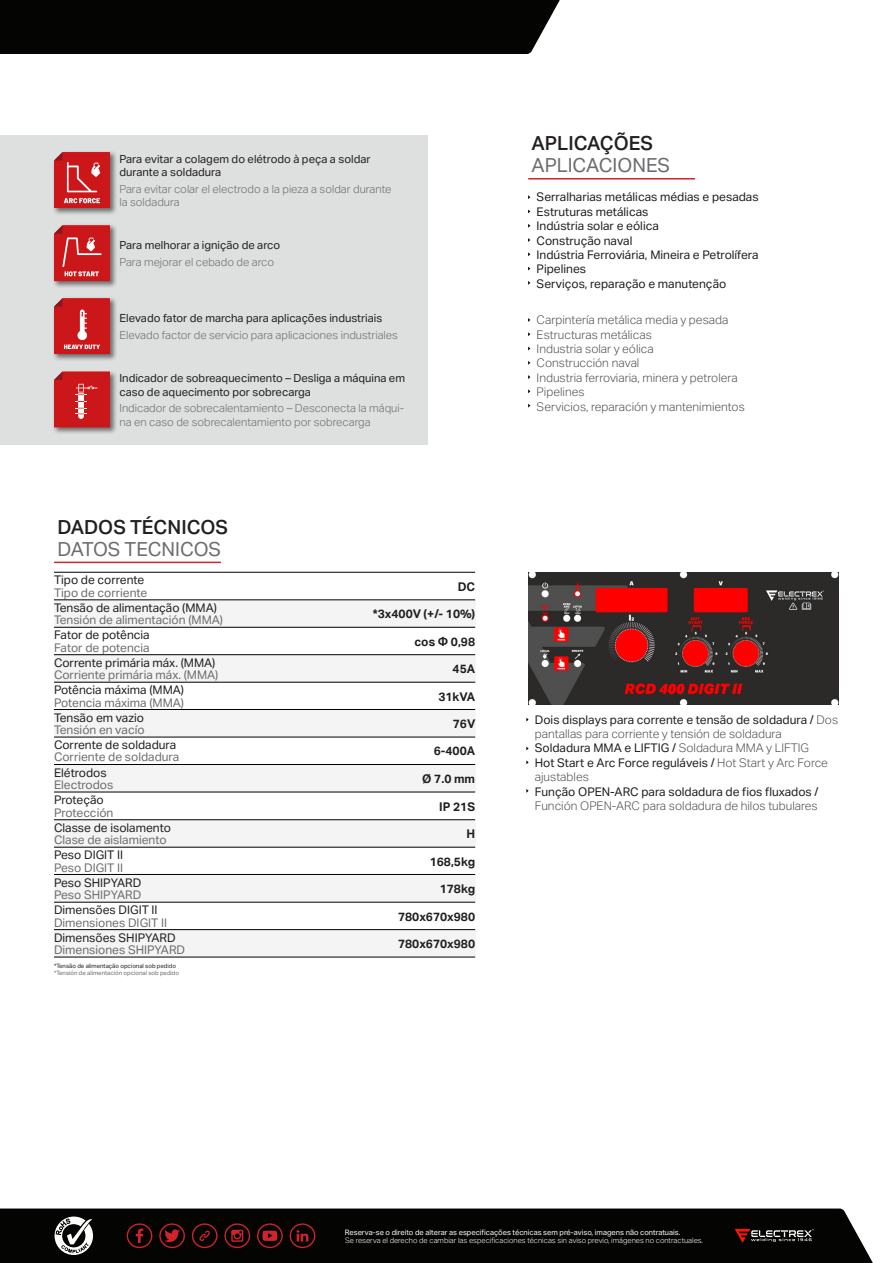
<style>
.page{position:relative;width:893px;height:1263px;background:#fff}
.page>*{position:absolute;margin:0;border:0;box-sizing:border-box;transform-origin:0 0}
.Corpo_texto_ES{font:19.5px "Aktiv Grotesk";letter-spacing:-.005em;color:#6c6d70}
.Corpo_texto_ES-2{font:500 19.5px "Aktiv Grotesk";color:#231f20}
.t1{font:12px/14.4px "Aktiv Grotesk";color:#231f20}
.t2{font:300 12px/14.4px "Aktiv Grotesk";color:#4f5252}
.t3{font:12px "Aktiv Grotesk";color:#6c6d70}
.Corpo_texto_ES-3{font:700 12px "Aktiv Grotesk";color:#231f20}
.t4{font:300 11.25px/13.5px "Aktiv Grotesk";color:#6c6d70}
.t5{font:11.25px/13.5px "Aktiv Grotesk";color:#231f20}
.t6{font:300 7.5px "Aktiv Grotesk";color:#fff}
.t7{font:7.5px "Aktiv Grotesk";color:#fff}
.t8{font:6px "Aktiv Grotesk";color:#6c6d70}
.t9{font:6px "Aktiv Grotesk";color:#231f20}
.s1{font-weight:400;color:#231f20}
.s2{font-weight:300;color:#4f5252}
</style>
<div class="page">
<div style="left:0;top:135px;width:427px;height:310px;background:#dde0de"></div>
<div style="left:54px;top:709px;width:421px;height:28px;background:#f4f4f4"></div>
<div style="left:54px;top:655px;width:421px;height:27px;background:#f4f4f4"></div>
<div style="left:54px;top:600px;width:421px;height:27px;background:#f4f4f4"></div>
<div style="left:54px;top:765px;width:421px;height:27px;background:#f4f4f4"></div>
<div style="left:54px;top:874px;width:421px;height:28px;background:#f4f4f4"></div>
<div style="left:54px;top:820px;width:421px;height:27px;background:#f4f4f4"></div>
<div style="left:54px;top:930px;width:421px;height:27px;background:#f4f4f4"></div>
<hr style="left:54px;top:682px;width:421px;height:1px;background:#000">
<hr style="left:54px;top:709px;width:421px;height:1px;background:#000">
<hr style="left:54px;top:764px;width:421px;height:1px;background:#000">
<hr style="left:54px;top:792px;width:421px;height:1px;background:#000">
<hr style="left:54px;top:874px;width:421px;height:1px;background:#000">
<hr style="left:54px;top:737px;width:421px;height:1px;background:#000">
<hr style="left:54px;top:902px;width:421px;height:1px;background:#000">
<hr style="left:54px;top:819px;width:421px;height:1px;background:#000">
<hr style="left:54px;top:929px;width:421px;height:1px;background:#000">
<hr style="left:54px;top:847px;width:421px;height:1px;background:#000">
<hr style="left:54px;top:957px;width:421px;height:1px;background:#000">
<hr style="left:54px;top:627px;width:421px;height:1px;background:#000">
<hr style="left:54px;top:600px;width:421px;height:1px;background:#000">
<hr style="left:54px;top:572px;width:421px;height:1px;background:#000">
<hr style="left:54px;top:654px;width:421px;height:1px;background:#000">
<div style="left:0;top:0;width:560px;height:54px;background:#040503"></div>
<hr style="left:54px;top:562px;width:167px;height:1px;background:#d1232a">
<img style="left:529px;top:572px;width:310px;height:132px">
<hr style="left:528px;top:178px;width:167px;height:2px;background:#d1232a">
<div style="left:52px;top:150px;width:66px;height:66px;background:#231f20;opacity:.6"></div>
<svg style="left:54px;top:152px;width:56px;height:56px;background:#d03335"></svg>
<div style="left:52px;top:223px;width:66px;height:66px;background:#231f20;opacity:.6"></div>
<svg style="left:54px;top:225px;width:56px;height:56px;background:#d02f32"></svg>
<div style="left:52px;top:296px;width:66px;height:66px;background:#231f20;opacity:.6"></div>
<svg style="left:54px;top:298px;width:56px;height:56px;background:#cf2d2f"></svg>
<div style="left:52px;top:370px;width:66px;height:65px;background:#231f20;opacity:.6"></div>
<svg style="left:54px;top:371px;width:56px;height:56px;background:#ce292b"></svg>
<div style="left:0;top:1208px;width:873px;height:55px;background:#040503"></div>
<svg style="left:55px;top:1216px;width:38px;height:39px"></svg>
<svg style="left:127px;top:1223px;width:25px;height:25px"></svg>
<svg style="left:159px;top:1223px;width:26px;height:25px"></svg>
<svg style="left:290px;top:1223px;width:25px;height:25px"></svg>
<svg style="left:257px;top:1223px;width:26px;height:25px"></svg>
<svg style="left:224px;top:1223px;width:26px;height:25px"></svg>
<svg style="left:192px;top:1223px;width:26px;height:25px"></svg>
<svg style="left:735px;top:1229px;width:79px;height:13px"></svg>
<p class="t5" style="left:119px;top:152px;width:253px">Para evitar a colagem do elétrodo à peça a soldar</p>
<p class="t5" style="left:119px;top:165px;width:103px">durante a soldadura</p>
<p class="t4" style="left:119px;top:182px;width:273px">Para evitar colar el electrodo a la pieza a soldar durante</p>
<p class="t4" style="left:119px;top:195px;width:62px">la soldadura</p>
<p class="t5" style="left:119px;top:239px;width:162px">Para melhorar a ignição de arco</p>
<p class="t4" style="left:119px;top:255px;width:156px">Para mejorar el cebado de arco</p>
<p class="t5" style="left:119px;top:311px;width:264px">Elevado fator de marcha para aplicações industriais</p>
<p class="t4" style="left:119px;top:328px;width:280px">Elevado factor de servicio para aplicaciones industriales</p>
<p class="t5" style="left:119px;top:371px;width:287px">Indicador de sobreaquecimento – Desliga a máquina em caso de aquecimento por sobrecarga</p>
<p class="t4" style="left:119px;top:401px;width:286px">Indicador de sobrecalentamiento – Desconecta la máqui&shy;na en caso de sobrecalentamiento por sobrecarga</p>
<p class="Corpo_texto_ES-2" style="left:57px;top:515px;width:172px">DADOS TÉCNICOS</p>
<p class="Corpo_texto_ES" style="left:57px;top:537px;width:165px">DATOS TECNICOS</p>
<p class="t1" style="left:54px;top:573px;width:92px">Tipo de corrente</p>
<p class="t3" style="left:54px;top:586px;width:95px">Tipo de corriente</p>
<p class="t1" style="left:54px;top:600px;width:164px">Tensão de alimentação (MMA)</p>
<p class="t3" style="left:54px;top:613px;width:171px">Tensión de alimentación (MMA)</p>
<p class="t1" style="left:54px;top:628px;width:97px">Fator de potência</p>
<p class="t3" style="left:54px;top:640px;width:97px">Fator de potencia</p>
<p class="t1" style="left:54px;top:655px;width:163px">Corrente primária máx. (MMA)</p>
<p class="t3" style="left:54px;top:668px;width:166px">Corriente primária máx. (MMA)</p>
<p class="t1" style="left:54px;top:683px;width:132px">Potência máxima (MMA)</p>
<p class="t3" style="left:54px;top:695px;width:132px">Potencia máxima (MMA)</p>
<p class="t1" style="left:54px;top:710px;width:91px">Tensão em vazio</p>
<p class="t3" style="left:54px;top:723px;width:92px">Tensión en vacío</p>
<p class="t1" style="left:54px;top:737px;width:124px">Corrente de soldadura</p>
<p class="t3" style="left:54px;top:750px;width:127px">Corriente de soldadura</p>
<p class="t1" style="left:54px;top:765px;width:54px">Elétrodos</p>
<p class="t3" style="left:54px;top:778px;width:61px">Electrodos</p>
<p class="t1" style="left:54px;top:793px;width:51px">Proteção</p>
<p class="t3" style="left:54px;top:805px;width:61px">Protección</p>
<p class="t1" style="left:54px;top:820px;width:118px">Classe de isolamento</p>
<p class="t3" style="left:54px;top:833px;width:114px">Clase de aislamiento</p>
<p class="t1" style="left:54px;top:848px;width:71px">Peso DIGIT II</p>
<p class="t3" style="left:54px;top:860px;width:71px">Peso DIGIT II</p>
<p class="t1" style="left:54px;top:875px;width:89px">Peso SHIPYARD</p>
<p class="t3" style="left:54px;top:888px;width:89px">Peso SHIPYARD</p>
<p class="t1" style="left:54px;top:903px;width:105px">Dimensões DIGIT II</p>
<p class="t3" style="left:54px;top:915px;width:115px">Dimensiones DIGIT II</p>
<p class="t1" style="left:54px;top:930px;width:123px">Dimensões SHIPYARD</p>
<p class="t3" style="left:54px;top:943px;width:133px">Dimensiones SHIPYARD</p>
<p class="t9" style="left:54px;top:963px;width:124px">*Tensão de alimentação opcional sob pedido</p>
<p class="t8" style="left:54px;top:969px;width:127px">*Tensión de alimentación opcional sob pedido</p>
<p class="Corpo_texto_ES-3" style="left:458px;top:579px;width:19px">DC</p>
<p class="Corpo_texto_ES-3" style="left:373px;top:607px;width:104px">*3x400V (+/- 10%)</p>
<p class="Corpo_texto_ES-3" style="left:414px;top:634px;width:62px">cos Φ 0,98</p>
<p class="Corpo_texto_ES-3" style="left:453px;top:661px;width:24px">45A</p>
<p class="Corpo_texto_ES-3" style="left:438px;top:689px;width:38px">31kVA</p>
<p class="Corpo_texto_ES-3" style="left:453px;top:716px;width:24px">76V</p>
<p class="Corpo_texto_ES-3" style="left:434px;top:744px;width:43px">6-400A</p>
<p class="Corpo_texto_ES-3" style="left:422px;top:771px;width:54px">Ø 7.0 mm</p>
<p class="Corpo_texto_ES-3" style="left:439px;top:799px;width:37px">IP 21S</p>
<p class="Corpo_texto_ES-3" style="left:466px;top:826px;width:10px">H</p>
<p class="Corpo_texto_ES-3" style="left:430px;top:854px;width:47px">168,5kg</p>
<p class="Corpo_texto_ES-3" style="left:440px;top:881px;width:37px">178kg</p>
<p class="Corpo_texto_ES-3" style="left:398px;top:909px;width:79px">780x670x980</p>
<p class="Corpo_texto_ES-3" style="left:398px;top:936px;width:79px">780x670x980</p>
<p class="Corpo_texto_ES-2" style="left:532px;top:132px;width:123px">APLICAÇÕES</p>
<p class="Corpo_texto_ES" style="left:532px;top:154px;width:140px">APLICACIONES</p>
<p class="t1" style="left:537px;top:190px;width:223px">Serralharias metálicas médias e pesadas</p>
<p class="t1" style="left:537px;top:204px;width:113px">Estruturas metálicas</p>
<p class="t1" style="left:537px;top:219px;width:124px">Indústria solar e eólica</p>
<p class="t1" style="left:537px;top:233px;width:97px">Construção naval</p>
<p class="t1" style="left:537px;top:247px;width:223px">Indústria Ferroviária, Mineira e Petrolífera</p>
<p class="t1" style="left:537px;top:262px;width:51px">Pipelines</p>
<p class="t1" style="left:537px;top:276px;width:191px">Serviços, reparação e manutenção</p>
<p class="t2" style="left:537px;top:313px;width:193px">Carpintería metálica media y pesada</p>
<p class="t2" style="left:537px;top:327px;width:117px">Estructuras metálicas</p>
<p class="t2" style="left:537px;top:341px;width:119px">Industria solar y eólica</p>
<p class="t2" style="left:537px;top:356px;width:104px">Construcción naval</p>
<p class="t2" style="left:537px;top:370px;width:203px">Industria ferroviaria, minera y petrolera</p>
<p class="t2" style="left:537px;top:385px;width:49px">Pipelines</p>
<p class="t2" style="left:537px;top:399px;width:210px">Servicios, reparación y mantenimientos</p>
<p class="t2" style="left:535px;top:712px;width:305px"><span class="s1">Dois displays para corrente e tensão de soldadura /</span> Dos pantallas para corriente y tensión de soldadura</p>
<p class="t1" style="left:535px;top:741px;width:276px">Soldadura MMA e LIFTIG / <span class="s2">Soldadura MMA y LIFTIG</span></p>
<p class="t1" style="left:535px;top:755px;width:295px">Hot Start e Arc Force reguláveis / <span class="s2">Hot Start y Arc Force ajustables</span></p>
<p class="t2" style="left:535px;top:784px;width:285px"><span class="s1">Função OPEN-ARC para soldadura de fios fluxados /<br></span>Función OPEN-ARC para soldadura de hilos tubulares</p>
<p class="t7" style="left:345px;top:1227px;width:337px">Reserva-se o direito de alterar as especificações técnicas sem pré-aviso, imagens não contratuais.</p>
<p class="t6" style="left:345px;top:1236px;width:360px">Se reserva el derecho de cambiar las especificaciones técnicas sin aviso previo, imágenes no contractuales.</p>
</div>
